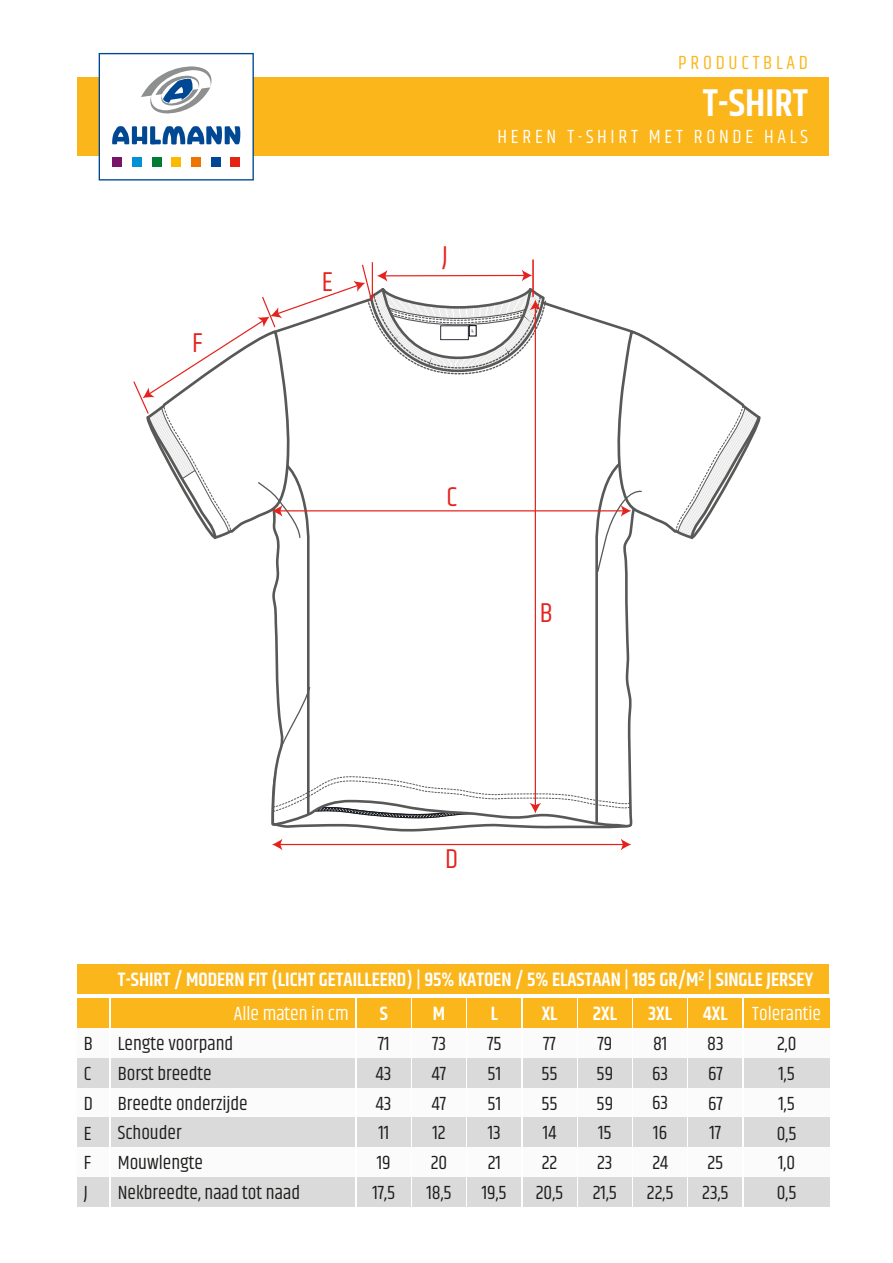
<style>
.page{position:relative;width:893px;height:1263px;background:#fff}
.page>*{position:absolute;margin:0;border:0;box-sizing:border-box;transform-origin:0 0}
.t1{font:600 39px "Khand";color:#fff}
.t2{font:27.9px "Khand";color:#e5231e}
.t3{font:19.5px/29.7px "Khand";color:#1d1d1b;text-align:center}
.t4{font:600 19.5px "Khand";color:#fff}
.t5{font:19.5px "Khand";letter-spacing:.19em;color:#fff}
.t6{font:19.5px "Khand";color:#fff}
.t7{font:19.5px "Khand";letter-spacing:.19em;color:#fab61b}
</style>
<div class="page">
<div style="left:77px;top:964px;width:752px;height:30px;background:#fab61b"></div>
<div style="left:689px;top:1028px;width:53px;height:30px;background:#fbfbfb"></div>
<div style="left:689px;top:1058px;width:53px;height:30px;background:#dadada"></div>
<div style="left:689px;top:1088px;width:53px;height:29px;background:#fbfbfb"></div>
<div style="left:689px;top:1117px;width:53px;height:30px;background:#dadada"></div>
<div style="left:689px;top:1147px;width:53px;height:30px;background:#fbfbfb"></div>
<div style="left:689px;top:1177px;width:53px;height:30px;background:#dadada"></div>
<div style="left:689px;top:998px;width:53px;height:30px;background:#fab61b"></div>
<div style="left:634px;top:1028px;width:53px;height:30px;background:#fbfbfb"></div>
<div style="left:634px;top:1058px;width:53px;height:30px;background:#dadada"></div>
<div style="left:634px;top:1088px;width:53px;height:29px;background:#fbfbfb"></div>
<div style="left:634px;top:1117px;width:53px;height:30px;background:#dadada"></div>
<div style="left:634px;top:1147px;width:53px;height:30px;background:#fbfbfb"></div>
<div style="left:634px;top:1177px;width:53px;height:30px;background:#dadada"></div>
<div style="left:634px;top:998px;width:53px;height:30px;background:#fab61b"></div>
<div style="left:578px;top:1028px;width:53px;height:30px;background:#fbfbfb"></div>
<div style="left:578px;top:1058px;width:53px;height:30px;background:#dadada"></div>
<div style="left:578px;top:1088px;width:53px;height:29px;background:#fbfbfb"></div>
<div style="left:578px;top:1117px;width:53px;height:30px;background:#dadada"></div>
<div style="left:578px;top:1147px;width:53px;height:30px;background:#fbfbfb"></div>
<div style="left:578px;top:1177px;width:53px;height:30px;background:#dadada"></div>
<div style="left:578px;top:998px;width:53px;height:30px;background:#fab61b"></div>
<div style="left:523px;top:1028px;width:53px;height:30px;background:#fbfbfb"></div>
<div style="left:523px;top:1058px;width:53px;height:30px;background:#dadada"></div>
<div style="left:523px;top:1088px;width:53px;height:29px;background:#fbfbfb"></div>
<div style="left:523px;top:1117px;width:53px;height:30px;background:#dadada"></div>
<div style="left:523px;top:1147px;width:53px;height:30px;background:#fbfbfb"></div>
<div style="left:523px;top:1177px;width:53px;height:30px;background:#dadada"></div>
<div style="left:523px;top:998px;width:53px;height:30px;background:#fab61b"></div>
<div style="left:468px;top:1028px;width:53px;height:30px;background:#fbfbfb"></div>
<div style="left:468px;top:1058px;width:53px;height:30px;background:#dadada"></div>
<div style="left:468px;top:1088px;width:53px;height:29px;background:#fbfbfb"></div>
<div style="left:468px;top:1117px;width:53px;height:30px;background:#dadada"></div>
<div style="left:468px;top:1147px;width:53px;height:30px;background:#fbfbfb"></div>
<div style="left:468px;top:1177px;width:53px;height:30px;background:#dadada"></div>
<div style="left:468px;top:998px;width:53px;height:30px;background:#fab61b"></div>
<div style="left:412px;top:1028px;width:54px;height:30px;background:#fbfbfb"></div>
<div style="left:412px;top:1058px;width:54px;height:30px;background:#dadada"></div>
<div style="left:412px;top:1088px;width:54px;height:29px;background:#fbfbfb"></div>
<div style="left:412px;top:1117px;width:54px;height:30px;background:#dadada"></div>
<div style="left:412px;top:1147px;width:54px;height:30px;background:#fbfbfb"></div>
<div style="left:412px;top:1177px;width:54px;height:30px;background:#dadada"></div>
<div style="left:412px;top:998px;width:54px;height:30px;background:#fab61b"></div>
<div style="left:357px;top:1028px;width:53px;height:30px;background:#fbfbfb"></div>
<div style="left:357px;top:1058px;width:53px;height:30px;background:#dadada"></div>
<div style="left:357px;top:1088px;width:53px;height:29px;background:#fbfbfb"></div>
<div style="left:357px;top:1117px;width:53px;height:30px;background:#dadada"></div>
<div style="left:357px;top:1147px;width:53px;height:30px;background:#fbfbfb"></div>
<div style="left:357px;top:1177px;width:53px;height:30px;background:#dadada"></div>
<div style="left:357px;top:998px;width:53px;height:30px;background:#fab61b"></div>
<div style="left:111px;top:1028px;width:244px;height:30px;background:#fbfbfb"></div>
<div style="left:111px;top:1058px;width:244px;height:30px;background:#dadada"></div>
<div style="left:111px;top:1088px;width:244px;height:29px;background:#fbfbfb"></div>
<div style="left:111px;top:1117px;width:244px;height:30px;background:#dadada"></div>
<div style="left:111px;top:1147px;width:244px;height:30px;background:#fbfbfb"></div>
<div style="left:111px;top:1177px;width:244px;height:30px;background:#dadada"></div>
<div style="left:111px;top:998px;width:244px;height:30px;background:#fab61b"></div>
<hr style="left:372px;top:262px;width:1px;height:37px;background:#e5231e">
<hr style="left:279px;top:844px;width:345px;height:1px;background:#e5231e">
<svg style="left:272px;top:839px;width:10px;height:11px"></svg>
<svg style="left:621px;top:839px;width:10px;height:11px"></svg>
<svg style="left:133px;top:263px;width:628px;height:569px"></svg>
<hr style="left:532px;top:260px;width:2px;height:37px;background:#e5231e">
<div style="left:77px;top:1028px;width:32px;height:30px;background:#fbfbfb"></div>
<div style="left:77px;top:1058px;width:32px;height:30px;background:#dadada"></div>
<div style="left:77px;top:1088px;width:32px;height:29px;background:#fbfbfb"></div>
<div style="left:77px;top:1117px;width:32px;height:30px;background:#dadada"></div>
<div style="left:77px;top:1147px;width:32px;height:30px;background:#fbfbfb"></div>
<div style="left:77px;top:1177px;width:32px;height:30px;background:#dadada"></div>
<div style="left:744px;top:1028px;width:85px;height:30px;background:#fbfbfb"></div>
<div style="left:744px;top:1058px;width:85px;height:30px;background:#dadada"></div>
<div style="left:744px;top:1088px;width:85px;height:29px;background:#fbfbfb"></div>
<div style="left:744px;top:1117px;width:85px;height:30px;background:#dadada"></div>
<div style="left:744px;top:1147px;width:85px;height:30px;background:#fbfbfb"></div>
<div style="left:744px;top:1177px;width:85px;height:30px;background:#dadada"></div>
<div style="left:77px;top:77px;width:752px;height:79px;background:#fab61b"></div>
<div style="left:77px;top:998px;width:32px;height:30px;background:#fab61b"></div>
<div style="left:744px;top:998px;width:85px;height:30px;background:#fab61b"></div>
<svg style="left:99px;top:53px;width:155px;height:127px"></svg>
<h2 class="t2" style="left:192px;top:326px;width:12px">F</h2>
<h2 class="t2" style="left:322px;top:264px;width:13px">E</h2>
<h2 class="t2" style="left:442px;top:239px;width:7px">J</h2>
<p class="t7" style="left:678px;top:51px;width:131px">PRODUCTBLAD</p>
<h1 class="t1" style="left:703px;top:77px;width:107px">T-SHIRT</h1>
<p class="t5" style="left:498px;top:125px;width:312px">HEREN T-SHIRT MET RONDE HALS</p>
<h2 class="t2" style="left:446px;top:480px;width:12px">C</h2>
<h2 class="t2" style="left:540px;top:595px;width:15px">B</h2>
<h2 class="t2" style="left:445px;top:842px;width:14px">D</h2>
<p class="t4" style="left:118px;top:967px;width:697px">T-SHIRT / MODERN FIT (LICHT GETAILLEERD) | 95% KATOEN / 5% ELASTAAN | 185 GR/M² | SINGLE JERSEY</p>
<p class="t6" style="left:234px;top:1002px;width:116px">Alle maten in cm</p>
<p class="t4" style="left:380px;top:1001px;width:10px">S</p>
<p class="t4" style="left:433px;top:1001px;width:14px">M</p>
<p class="t4" style="left:491px;top:1001px;width:9px">L</p>
<p class="t4" style="left:542px;top:1001px;width:17px">XL</p>
<p class="t4" style="left:593px;top:1001px;width:26px">2XL</p>
<p class="t4" style="left:648px;top:1001px;width:25px">3XL</p>
<p class="t4" style="left:703px;top:1001px;width:26px">4XL</p>
<p class="t6" style="left:752px;top:1002px;width:70px">Tolerantie</p>
<p class="t3" style="left:84px;top:1030px;width:11px;text-align:justify">B C D E F J</p>
<p class="t3" style="left:118px;top:1030px;width:184px;text-align:left">Lengte voorpand<br>Borst breedte<br>Breedte onderzijde<br>Schouder<br>Mouwlengte<br>Nekbreedte, naad tot naad</p>
<p class="t3" style="left:707px;top:1030px;width:18px">83</p>
<p class="t3" style="left:777px;top:1030px;width:21px">2,0</p>
<p class="t3" style="left:372px;top:1030px;width:24px">71<br>43<br>43<br>11<br>19<br>17,5</p>
<p class="t3" style="left:426px;top:1030px;width:27px">73<br>47<br>47<br>12<br>20<br>18,5</p>
<p class="t3" style="left:482px;top:1030px;width:26px">75<br>51<br>51<br>13<br>21<br>19,5</p>
<p class="t3" style="left:536px;top:1030px;width:29px">77<br>55<br>55<br>14<br>22<br>20,5</p>
<p class="t3" style="left:593px;top:1030px;width:26px;text-align:left">79<br>59<br>59<br>15<br>23<br>21,5</p>
<p class="t3" style="left:647px;top:1030px;width:28px">81<br>63<br>63<br>16<br>24<br>22,5</p>
<p class="t3" style="left:702px;top:1060px;width:28px">67<br>67<br>17<br>25<br>23,5</p>
<p class="t3" style="left:777px;top:1060px;width:21px;text-align:justify">1,5<br>1,5<br>0,5<br>1,0<br>0,5</p>
</div>
